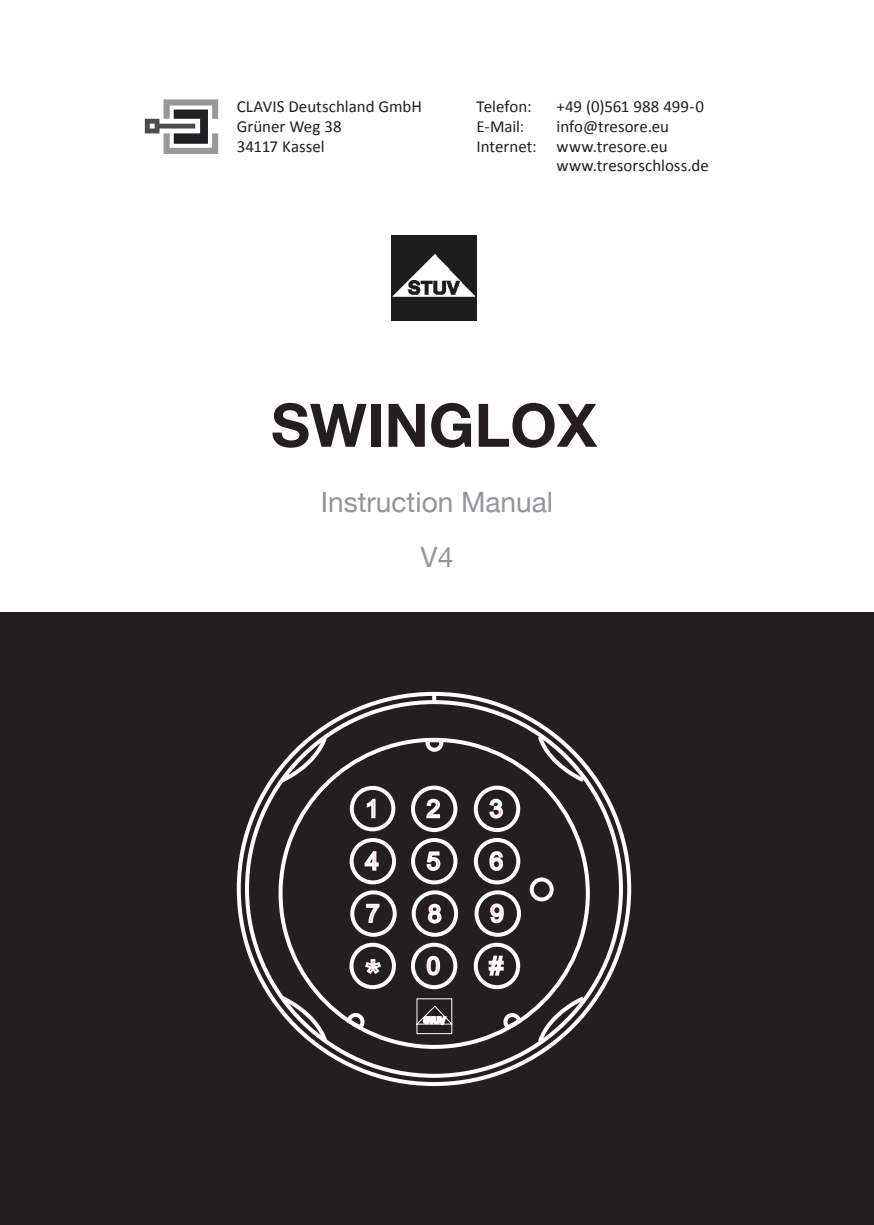
<style>
.page{position:relative;width:874px;height:1225px;background:#fff}
.page>*{position:absolute;margin:0;border:0;box-sizing:border-box;transform-origin:0 0}
.t1{font:700 60px "Helvetica Neue";color:#231f20}
.t2{font:28px/55.6px "Helvetica Neue";color:#939598;text-align:center}
.t3{font:17px/19.8px "Calibri";color:#1e2122}
</style>
<div class="page">
<div style="left:0;top:612px;width:873px;height:613px;background:#231f20"></div>
<img style="left:391px;top:235px;width:85px;height:85px">
<svg style="left:236px;top:765px;width:396px;height:321px"></svg>
<svg style="left:278px;top:691px;width:309px;height:355px"></svg>
<svg style="left:416px;top:997px;width:36px;height:37px"></svg>
<svg style="left:145px;top:99px;width:73px;height:55px"></svg>
<p class="t3" style="left:237px;top:98px;width:187px">CLAVIS Deutschland GmbH<br>Grüner Weg 38<br>34117 Kassel</p>
<p class="t3" style="left:476px;top:98px;width:56px">Telefon:</p>
<p class="t3" style="left:556px;top:98px;width:149px">+49 (0)561 988 499-0</p>
<p class="t3" style="left:476px;top:118px;width:49px">E-Mail:</p>
<p class="t3" style="left:556px;top:118px;width:114px">info@tresore.eu</p>
<p class="t3" style="left:476px;top:137px;width:193px">Internet: www.tresore.eu</p>
<p class="t3" style="left:556px;top:157px;width:154px">www.tresorschloss.de</p>
<h1 class="t1" style="left:271px;top:388px;width:327px">SWINGLOX</h1>
<h2 class="t2" style="left:321px;top:473px;width:233px">Instruction Manual<br>V4</h2>
</div>
